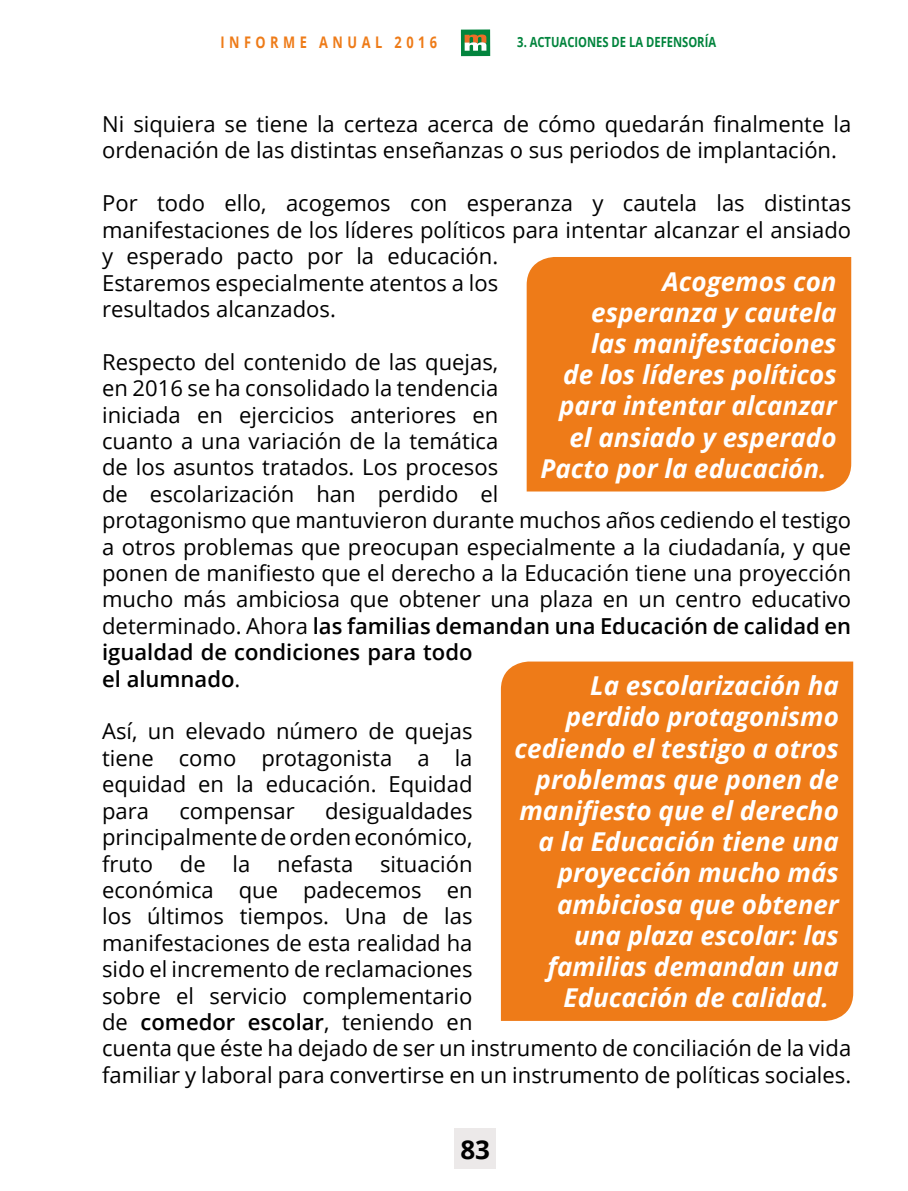
<style>
.page{position:relative;width:908px;height:1191px;background:#fff}
.page>*{position:absolute;margin:0;border:0;box-sizing:border-box;transform-origin:0 0}
.t1{font:italic 700 26px "Open Sans";color:#fff}
.t2{font:700 26px "Open Sans";color:#000}
.t3{font:22px/26.4px "Open Sans";color:#000}
.t4{font:700 16px "Open Sans";letter-spacing:.35em;color:#ee7b18;scale:.8 1}
.t5{font:700 14px "Open Sans";color:#02843d;scale:.8 1}
.s1{font-weight:600}
</style>
<div class="page">
<div style="left:460px;top:29px;width:30px;height:27px;background:#02843d"></div>
<svg style="left:464px;top:35px;width:22px;height:16px"></svg>
<div style="left:454px;top:1128px;width:41px;height:41px;background:#ece9e9"></div>
<div style="left:526px;top:257px;width:326px;height:235px;background:#ee7b18"></div>
<div style="left:500px;top:661px;width:354px;height:360px;background:#ee7b18"></div>
<p class="t4" style="left:220px;top:31px;width:272px">INFORME ANUAL 2016</p>
<p class="t5" style="left:517px;top:32px;width:250px">3. ACTUACIONES DE LA DEFENSORÍA</p>
<p class="t3" style="left:102px;top:110px;width:750px">Ni siquiera se tiene la certeza acerca de cómo quedarán finalmente la ordenación de las distintas enseñanzas o sus periodos de implantación.</p>
<p class="t3" style="left:102px;top:189px;width:750px">Por todo ello, acogemos con esperanza y cautela las distintas manifestaciones de los líderes políticos para intentar alcanzar el ansiado y esperado pacto por la educación.<br>Estaremos especialmente atentos a los<br>resultados alcanzados.</p>
<p class="t3" style="left:102px;top:348px;width:750px">Respecto del contenido de las quejas,<br>en 2016 se ha consolidado la tendencia<br>iniciada en ejercicios anteriores en<br>cuanto a una variación de la temática<br>de los asuntos tratados. Los procesos<br>de escolarización han perdido el<br>protagonismo que mantuvieron durante muchos años cediendo el testigo a otros problemas que preocupan especialmente a la ciudadanía, y que ponen de manifiesto que el derecho a la Educación tiene una proyección mucho más ambiciosa que obtener una plaza en un centro educativo determinado. Ahora <span class="s1">las familias demandan una Educación de calidad en igualdad de condiciones para todo<br>el alumnado</span>.</p>
<p class="t3" style="left:102px;top:717px;width:372px;text-align:justify">Así, un elevado número de quejas tiene como protagonista a la equidad en la educación. Equidad para</p>
<p class="t1" style="left:662px;top:263px;width:175px">Acogemos con</p>
<p class="t1" style="left:591px;top:294px;width:247px">esperanza y cautela</p>
<p class="t1" style="left:591px;top:325px;width:247px">las manifestaciones</p>
<p class="t1" style="left:563px;top:356px;width:275px">de los líderes políticos</p>
<p class="t1" style="left:559px;top:387px;width:279px">para intentar alcanzar</p>
<p class="t1" style="left:569px;top:419px;width:269px">el ansiado y esperado</p>
<p class="t1" style="left:540px;top:450px;width:287px">Pacto por la educación.</p>
<p class="t1" style="left:590px;top:667px;width:250px">La escolarización ha</p>
<p class="t1" style="left:565px;top:698px;width:274px">perdido protagonismo</p>
<p class="t1" style="left:514px;top:729px;width:325px">cediendo el testigo a otros</p>
<p class="t1" style="left:535px;top:761px;width:304px">problemas que ponen de</p>
<p class="t1" style="left:519px;top:792px;width:321px">manifiesto que el derecho</p>
<p class="t1" style="left:538px;top:823px;width:301px">a la Educación tiene una</p>
<p class="t1" style="left:557px;top:854px;width:282px">proyección mucho más</p>
<p class="t1" style="left:557px;top:885px;width:283px">ambiciosa que obtener</p>
<p class="t1" style="left:573px;top:917px;width:266px">una plaza escolar: las</p>
<p class="t1" style="left:547px;top:948px;width:293px">familias demandan una</p>
<p class="t1" style="left:563px;top:979px;width:267px">Educación de calidad.</p>
<p class="t3" style="left:102px;top:797px;width:750px;text-indent:223px">desigualdades<br>principalmente de orden económico,<br>fruto de la nefasta situación<br>económica que padecemos en<br>los últimos tiempos. Una de las<br>manifestaciones de esta realidad ha<br>sido el incremento de reclamaciones<br>sobre el servicio complementario<br>de <span class="s1">comedor escolar</span>, teniendo en<br>cuenta que éste ha dejado de ser un instrumento de conciliación de la vida familiar y laboral para convertirse en un instrumento de políticas sociales.</p>
<p class="t3" style="left:179px;top:797px;width:117px">compensar</p>
<p class="t2" style="left:460px;top:1131px;width:31px">83</p>
</div>
